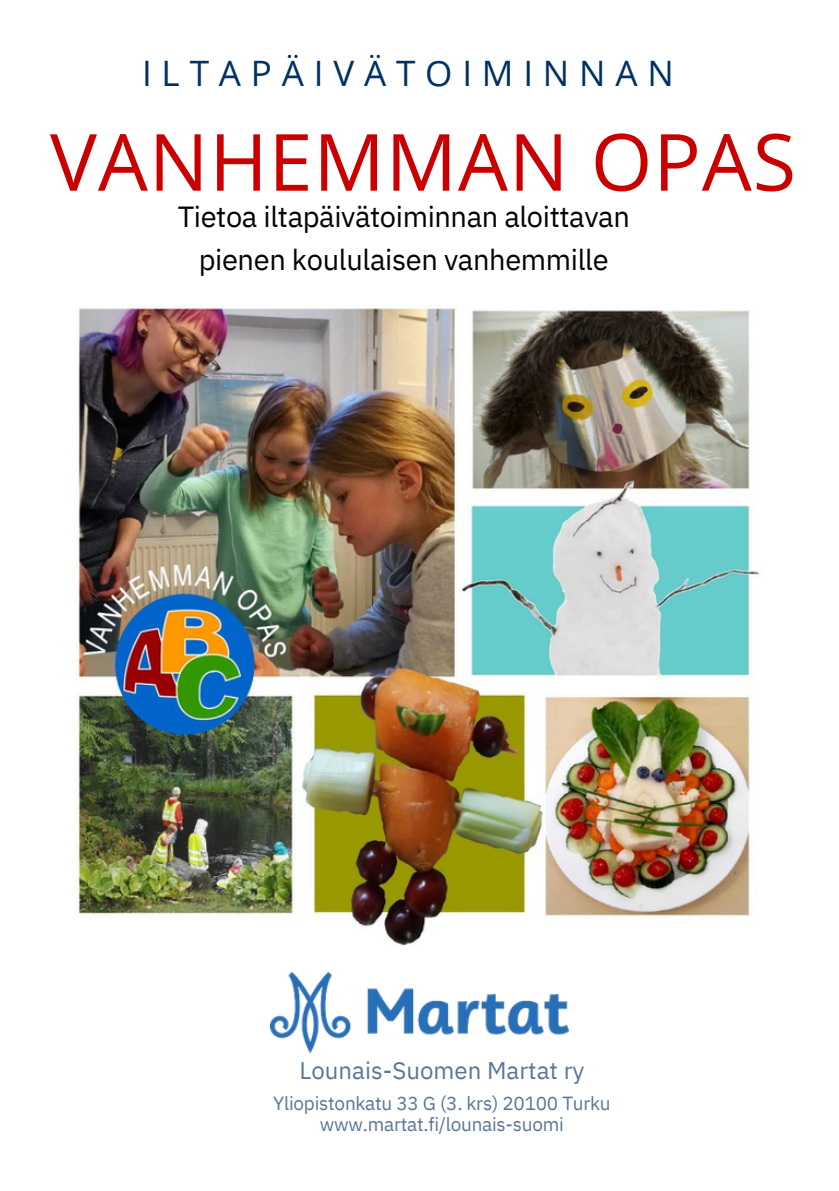
<style>
.page{position:relative;width:839px;height:1191px;background:#fff}
.page>*{position:absolute;margin:0;border:0;box-sizing:border-box;transform-origin:0 0}
.t1{font:79px "Open Sans";letter-spacing:.015em;color:#ca0000}
.t2{font:35px "Open Sans";letter-spacing:.28em;color:#003164}
.t3{font:29px/43.6px "IBM Plex Sans";letter-spacing:-.015em;color:#030303;text-align:center}
.t4{font:24px "IBM Plex Sans";color:#5b7597}
.t5{font:19px/21px "IBM Plex Sans";letter-spacing:-.015em;color:#5b7597;text-align:center}
</style>
<div class="page">
<img style="left:271px;top:973px;width:297px;height:81px">
<img style="left:76px;top:306px;width:683px;height:640px">
<p class="t2" style="left:142px;top:49px;width:533px">ILTAPÄIVÄTOIMINNAN</p>
<p class="t1" style="left:50px;top:106px;width:747px">VANHEMMAN OPAS</p>
<p class="t3" style="left:178px;top:194px;width:453px">Tietoa iltapäivätoiminnan aloittavan pienen koululaisen vanhemmille</p>
<h3 class="t4" style="left:299px;top:1055px;width:287px">Lounais-Suomen Martat ry</h3>
<p class="t5" style="left:273px;top:1092px;width:339px">Yliopistonkatu 33 G (3. krs) 20100 Turku www.martat.fi/lounais-suomi</p>
</div>
